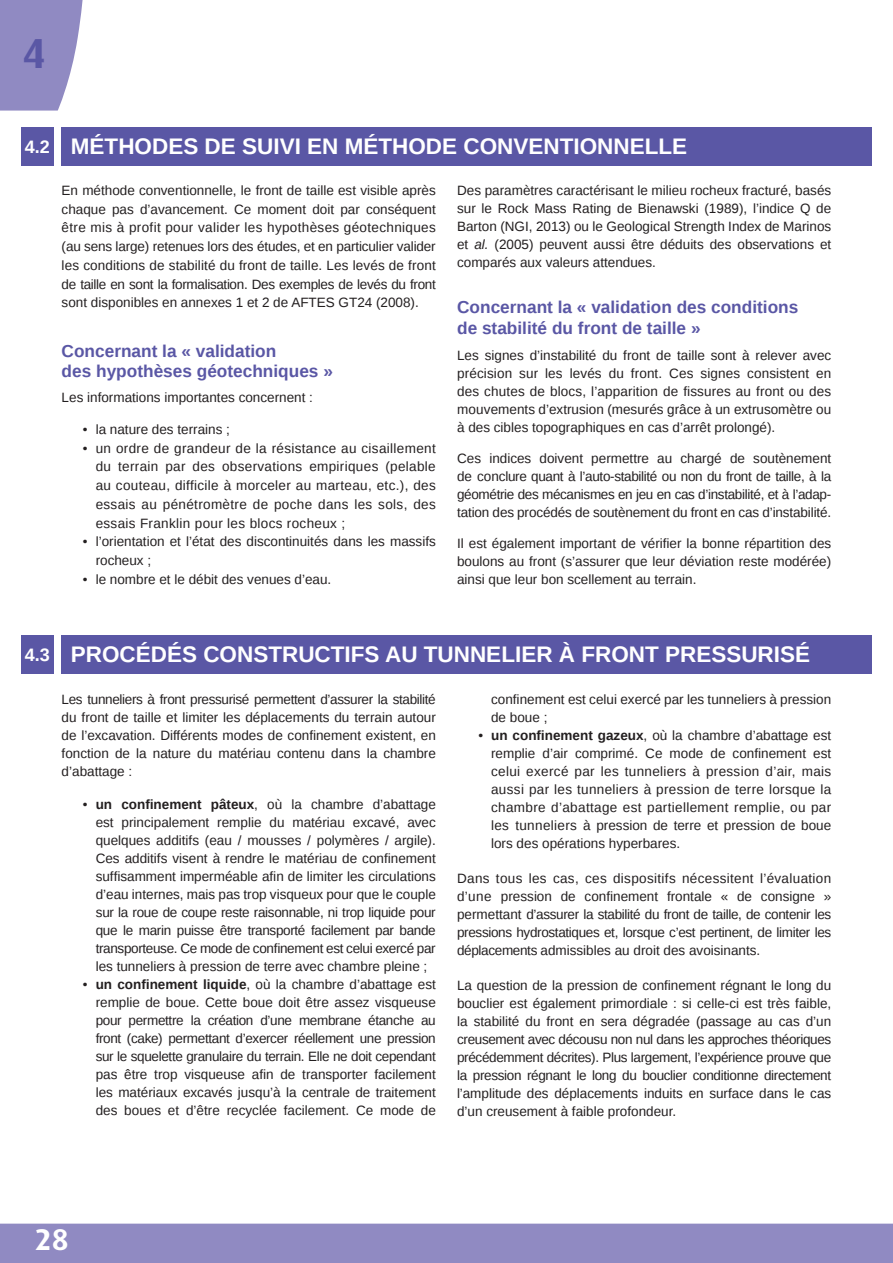
<style>
.page{position:relative;width:893px;height:1263px;background:#908ac2}
.page>*{position:absolute;margin:0;border:0;box-sizing:border-box;transform-origin:0 0}
.t1{font:700 42px "Dax OT";color:#5a57a5}
.t2{font:700 30px "Dax OT";color:#fff}
.t3{font:700 22.5px "Liberation Sans";color:#fff}
.t4{font:700 17.25px/20.7px "Liberation Sans";color:#5a57a5}
.t5{font:13.5px/18px "Liberation Sans";color:#231f20;text-align:justify}
.s1{font-size:18px}
.s2{font-style:italic}
.s3{font-weight:700}
</style>
<div class="page">
<div style="left:0;top:0;width:893px;height:1223px;background:#fff"></div>
<svg style="left:0;top:0;width:84px;height:111px"></svg>
<div style="left:61px;top:635px;width:811px;height:39px;background:#5a57a5"></div>
<div style="left:21px;top:635px;width:33px;height:39px;background:#5a57a5"></div>
<div style="left:61px;top:128px;width:811px;height:38px;background:#5a57a5"></div>
<div style="left:21px;top:128px;width:33px;height:38px;background:#5a57a5"></div>
<h1 class="t1" style="left:22px;top:30px;width:25px">4</h1>
<h3 class="t3" style="left:25px;top:131px;width:664px"><span class="s1">4.2</span> MÉTHODES DE SUIVI EN MÉTHODE CONVENTIONNELLE</h3>
<p class="t5" style="left:62px;top:181px;width:376px;line-height:18.8px">En méthode conventionnelle, le front de taille est visible après chaque pas d’avancement. Ce moment doit par conséquent être mis à profit pour valider les hypothèses géotechniques (au sens large) retenues lors des études, et en particulier valider les conditions de stabilité du front de taille. Les levés de front de taille en sont la formalisation. Des exemples de levés du front sont disponibles en annexes 1 et 2 de AFTES GT24 (2008).</p>
<p class="t4" style="left:62px;top:340px;width:273px">Concernant la « validation<br>des hypothèses géotechniques »</p>
<p class="t5" style="left:62px;top:389px;width:253px">Les informations importantes concernent :</p>
<p class="t5" style="left:83px;top:421px;width:149px">• la nature des terrains ;</p>
<p class="t5" style="left:96px;top:439px;width:342px;line-height:18.8px;text-indent:-13px">• un ordre de grandeur de la résistance au cisaillement du terrain par des observations empiriques (pelable au couteau, difficile à morceler au marteau, etc.), des essais au pénétromètre de poche dans les sols, des essais Franklin pour les blocs rocheux ;</p>
<p class="t5" style="left:96px;top:533px;width:342px;line-height:18.8px;text-indent:-13px">• l’orientation et l’état des discontinuités dans les massifs rocheux ;</p>
<p class="t5" style="left:83px;top:571px;width:250px">• le nombre et le débit des venues d’eau.</p>
<p class="t5" style="left:457px;top:182px;width:376px">Des paramètres caractérisant le milieu rocheux fracturé, basés sur le Rock Mass Rating de Bienawski (1989), l’indice Q de Barton (NGI, 2013) ou le Geological Strength Index de Marinos et <span class="s2">al.</span> (2005) peuvent aussi être déduits des observations et comparés aux valeurs attendues.</p>
<p class="t4" style="left:457px;top:296px;width:343px">Concernant la « validation des conditions de stabilité du front de taille »</p>
<p class="t5" style="left:457px;top:347px;width:376px">Les signes d’instabilité du front de taille sont à relever avec précision sur les levés du front. Ces signes consistent en des chutes de blocs, l’apparition de fissures au front ou des mouvements d’extrusion (mesurés grâce à un extrusomètre ou à des cibles topographiques en cas d’arrêt prolongé).</p>
<p class="t5" style="left:457px;top:450px;width:376px">Ces indices doivent permettre au chargé de soutènement de conclure quant à l’auto-stabilité ou non du front de taille, à la géométrie des mécanismes en jeu en cas d’instabilité, et à l’adap&shy;tation des procédés de soutènement du front en cas d’instabilité.</p>
<p class="t5" style="left:457px;top:535px;width:376px">Il est également important de vérifier la bonne répartition des boulons au front (s’assurer que leur déviation reste modérée) ainsi que leur bon scellement au terrain.</p>
<h3 class="t3" style="left:25px;top:639px;width:787px"><span class="s1">4.3</span> PROCÉDÉS CONSTRUCTIFS AU TUNNELIER À FRONT PRESSURISÉ</h3>
<p class="t5" style="left:62px;top:691px;width:376px">Les tunneliers à front pressurisé permettent d’assurer la stabilité du front de taille et limiter les déplacements du terrain autour de l’excavation. Différents modes de confinement existent, en fonction de la nature du matériau contenu dans la chambre d’abattage :</p>
<p class="t5" style="left:96px;top:796px;width:342px;text-indent:-13px">• <span class="s3">un confinement pâteux</span>, où la chambre d’abattage est principalement remplie du matériau excavé, avec quelques additifs (eau / mousses / polymères / argile).<br>Ces additifs visent à rendre le matériau de confinement suffisamment imperméable afin de limiter les circulations d’eau internes, mais pas trop visqueux pour que le couple sur la roue de coupe reste raisonnable, ni trop liquide pour que le marin puisse être transporté facilement par bande transporteuse. Ce mode de confinement est celui exercé par les tunneliers à pression de terre avec chambre pleine ;</p>
<p class="t5" style="left:96px;top:976px;width:342px;text-indent:-13px">• <span class="s3">un confinement liquide</span>, où la chambre d’abattage est remplie de boue. Cette boue doit être assez visqueuse pour permettre la création d’une membrane étanche au front (cake) permettant d’exercer réellement une pression sur le squelette granulaire du terrain. Elle ne doit cependant pas être trop visqueuse afin de transporter facilement les matériaux excavés jusqu’à la centrale de traitement des boues et d’être recyclée facilement. Ce mode de</p>
<p class="t5" style="left:491px;top:690px;width:342px">confinement est celui exercé par les tunneliers à pression de boue ;</p>
<p class="t5" style="left:491px;top:726px;width:342px;text-indent:-13px">• <span class="s3">un confinement gazeux</span>, où la chambre d’abattage est remplie d’air comprimé. Ce mode de confinement est celui exercé par les tunneliers à pression d’air, mais aussi par les tunneliers à pression de terre lorsque la chambre d’abattage est partiellement remplie, ou par les tunneliers à pression de terre et pression de boue lors des opérations hyperbares.</p>
<p class="t5" style="left:457px;top:869px;width:376px">Dans tous les cas, ces dispositifs nécessitent l’évaluation d’une pression de confinement frontale « de consigne » permettant d’assurer la stabilité du front de taille, de contenir les pressions hydrostatiques et, lorsque c’est pertinent, de limiter les déplacements admissibles au droit des avoisinants.</p>
<p class="t5" style="left:457px;top:976px;width:376px">La question de la pression de confinement régnant le long du bouclier est également primordiale : si celle-ci est très faible, la stabilité du front en sera dégradée (passage au cas d’un creusement avec décousu non nul dans les approches théoriques précédemment décrites). Plus largement, l’expérience prouve que la pression régnant le long du bouclier conditionne directement l’amplitude des déplacements induits en surface dans le cas d’un creusement à faible profondeur.</p>
<h2 class="t2" style="left:35px;top:1222px;width:35px">28</h2>
</div>
